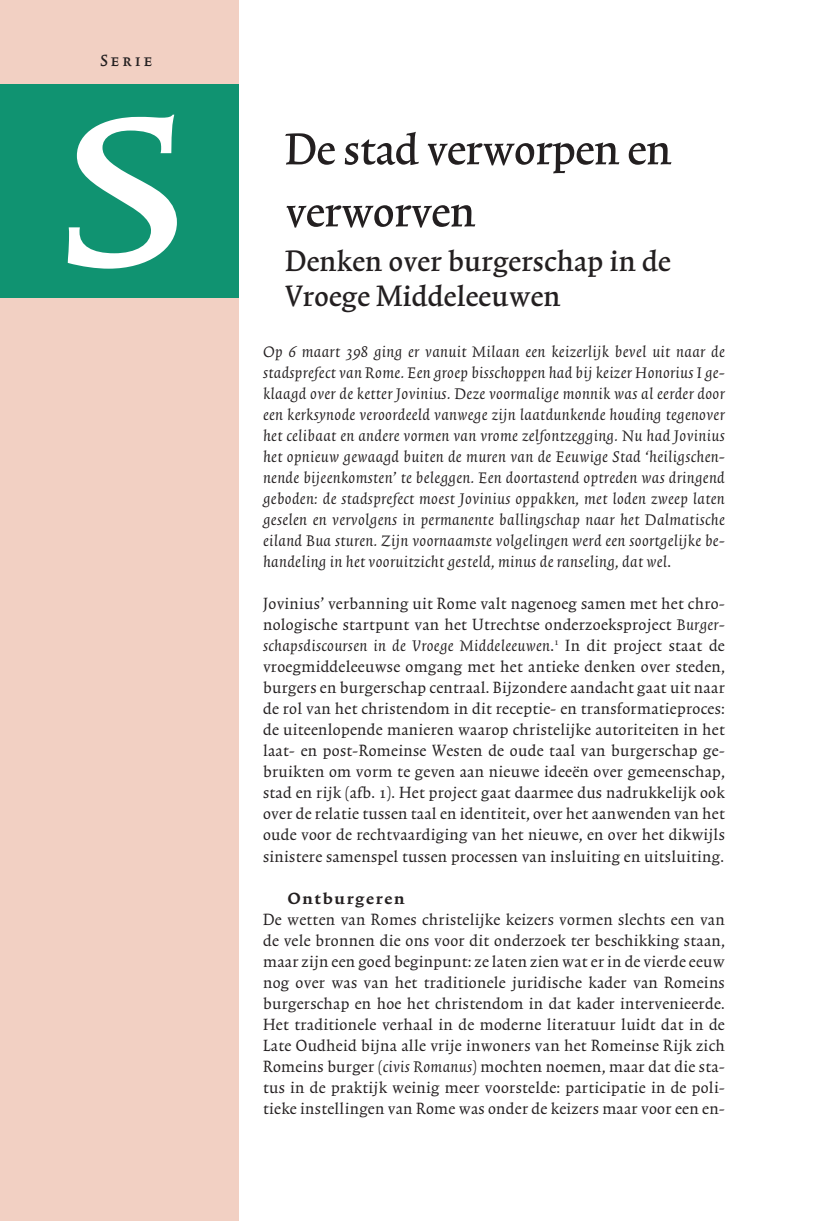
<style>
.page{position:relative;width:824px;height:1221px;background:#fff}
.page>*{position:absolute;margin:0;border:0;box-sizing:border-box;transform-origin:0 0}
.t1{font:252px "Trinite No 1 Med Con Exp";color:#fff;scale:1.3 1}
.t2{font:52.5px/62.1px "Trinite No 1 Med Con";color:#231f20}
.t3{font:35px/35px "Trinite No 1 Med Con";letter-spacing:.015em;color:#231f20}
.t4{font:19.25px/21px "Trinite No 1 Rom Con";letter-spacing:.02em;color:#231f20;text-align:justify}
.t5{font:19.25px/21px "Trinite No 1 Rom Con Ita";letter-spacing:.02em;color:#231f20;text-align:justify}
.t6{font:700 19.25px "Trinite No 1";letter-spacing:.09em;color:#231f20}
.t7{font:19.25px "Trinite No 1 Med Con Exp";letter-spacing:.17em;color:#231f20}
.s1{font-family:"Trinite No 1 Rom Con"}
.s2{font-family:"Trinite No 1 Rom Con Ita"}
</style>
<div class="page">
<div style="left:0;top:0;width:238px;height:1220px;background:#f2d0c3"></div>
<div style="left:0;top:84px;width:238px;height:213px;background:#109371"></div>
<p class="t7" style="left:101px;top:50px;width:53px">Serie</p>
<h1 class="t1" style="left:66px;top:63px;width:90px">S</h1>
<h2 class="t2" style="left:285px;top:120px;width:387px">De stad verworpen en verworven</h2>
<h3 class="t3" style="left:285px;top:245px;width:386px">Denken over burgerschap in de<br>Vroege Middeleeuwen</h3>
<p class="t5" style="left:263px;top:342px;width:463px">Op 6 maart 398 ging er vanuit Milaan een keizerlijk bevel uit naar de stadsprefect van Rome. Een groep bisschoppen had bij keizer Honorius I ge&shy;klaagd over de ketter Jovinius. Deze voormalige monnik was al eerder door een kerksynode veroordeeld vanwege zijn laatdunkende houding tegenover het celibaat en andere vormen van vrome zelfontzegging. Nu had Jovinius het opnieuw gewaagd buiten de muren van de Eeuwige Stad ‘heiligschen&shy;nende bijeenkomsten’ te beleggen. Een doortastend optreden was dringend geboden: de stadsprefect moest Jovinius oppakken, met loden zweep laten geselen en vervolgens in permanente ballingschap naar het Dalmatische eiland Bua sturen. Zijn voornaamste volgelingen werd een soortgelijke be&shy;handeling in het vooruitzicht gesteld, minus de ranseling, dat wel<span class="s1">.</span></p>
<p class="t4" style="left:263px;top:594px;width:463px">Jovinius’ verbanning uit Rome valt nagenoeg samen met het chro&shy;nologische startpunt van het Utrechtse onderzoeksproject <span class="s2">Burger-</span></p>
<p class="t5" style="left:263px;top:636px;width:463px">schapsdiscoursen in de Vroege Middeleeuwen<span class="s1">.</span><sup>1</sup> <span class="s1">In dit project staat de</span></p>
<p class="t4" style="left:263px;top:657px;width:463px">vroegmiddeleeuwse omgang met het antieke denken over steden, burgers en burgerschap centraal. Bijzondere aandacht gaat uit naar de rol van het christendom in dit receptie- en transformatieproces: de uiteenlopende manieren waarop christelijke autoriteiten in het laat- en post-Romeinse Westen de oude taal van burgerschap ge&shy;bruikten om vorm te geven aan nieuwe ideeën over gemeenschap, stad en rijk (afb. 1). Het project gaat daarmee dus nadrukkelijk ook over de relatie tussen taal en identiteit, over het aanwenden van het oude voor de rechtvaardiging van het nieuwe, en over het dikwijls sinistere samenspel tussen processen van insluiting en uitsluiting.</p>
<p class="t6" style="left:288px;top:888px;width:118px">Ontburgeren</p>
<p class="t4" style="left:263px;top:909px;width:463px">De wetten van Romes christelijke keizers vormen slechts een van de vele bronnen die ons voor dit onderzoek ter beschikking staan, maar zijn een goed beginpunt: ze laten zien wat er in de vierde eeuw nog over was van het traditionele juridische kader van Romeins burgerschap en hoe het christendom in dat kader intervenieerde.<br>Het traditionele verhaal in de moderne literatuur luidt dat in de Late Oudheid bijna alle vrije inwoners van het Romeinse Rijk zich Romeins burger (<span class="s2">civis Romanus</span>) mochten noemen, maar dat die sta&shy;tus in de praktijk weinig meer voorstelde: participatie in de poli&shy;tieke instellingen van Rome was onder de keizers maar voor een en-</p>
</div>
